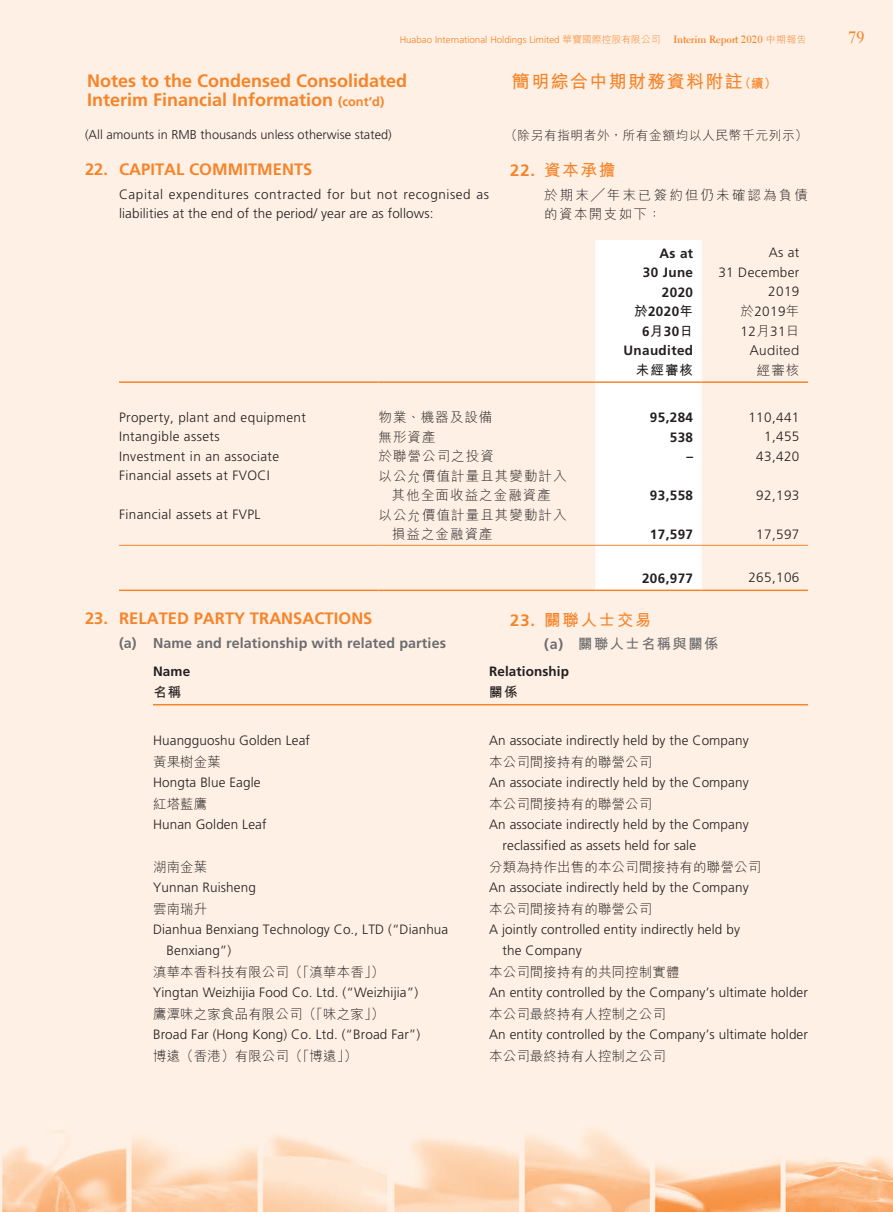
<style>
.page{position:relative;width:893px;height:1212px;background:#fef0e4}
.page>*{position:absolute;margin:0;border:0;box-sizing:border-box;transform-origin:0 0}
.t1{font:700 18px/19.2px "Frutiger LT Std";color:#f5842a}
.t2{font:700 18px "M Hei HK";letter-spacing:.075em;color:#f5842a}
._01_H1{font:700 16.5px "Frutiger LT Std";letter-spacing:.005em;color:#f5842a}
._01_H1_C{font:700 16.5px "M Hei HK";letter-spacing:.105em;color:#f5842a}
.t3{font:700 16.5px "Electra LT Std";color:#f5842a;scale:.92 1}
._02_H2{font:700 14.25px "Frutiger LT Std";letter-spacing:.01em;color:#6c6d70}
._02_H2_C{font:700 14.25px "M Hei HK";letter-spacing:.105em;color:#6c6d70}
._00_txt{font:300 13.5px/21px "Frutiger LT Std";letter-spacing:.01em;color:#231f20}
._50_Table_txt{font:300 13.5px "Frutiger LT Std";letter-spacing:.03em;color:#231f20}
._00_txt-2{font:300 13.5px "M Hei HK";letter-spacing:.01em;color:#231f20}
._00_txt-3{font:300 13.5px/19.5px "Frutiger LT Std";letter-spacing:.045em;color:#231f20}
._50_Table_txt-2{font:300 13.5px/19.5px "M Hei HK";letter-spacing:.08em;color:#231f20;text-align:center}
._50_Table_txt-3{font:700 13.5px "Frutiger LT Std";letter-spacing:.03em;color:#231f20}
._00_txt_C{font:300 13.5px/19.5px "M Hei HK";letter-spacing:.16em;color:#231f20}
._00_txt-4{font:700 13.5px "Frutiger LT Std";letter-spacing:.01em;color:#231f20}
._50_Table_txt-4{font:300 13.5px "M Hei HK";letter-spacing:.03em;color:#231f20}
._50_Table_txt-5{font:700 13.5px "M Hei HK";color:#231f20}
._00_txt_C-2{font:700 13.5px "M Hei HK";color:#231f20}
.t4{font:300 12.75px "Frutiger LT Std";letter-spacing:.005em;color:#231f20}
.t5{font:300 12.75px "M Hei HK";letter-spacing:.045em;color:#231f20}
.t6{font:300 9.75px "Frutiger LT Std";color:#f5842a}
.s1{font-family:"M Hei HK"}
.s2{font-family:"Electra LT Std";font-weight:700;font-size:10.5px}
.s3{font-size:12.75px}
.s4{font-family:"Frutiger LT Std"}
</style>
<div class="page">
<svg style="left:595px;top:240px;width:107px;height:349px"></svg>
<hr style="left:119px;top:381px;width:259px;height:2px;background:#f5842a">
<hr style="left:378px;top:381px;width:217px;height:2px;background:#f5842a">
<hr style="left:595px;top:381px;width:107px;height:2px;background:#f5842a">
<hr style="left:702px;top:381px;width:106px;height:2px;background:#f5842a">
<hr style="left:119px;top:545px;width:259px;height:1px;background:#f5842a">
<hr style="left:378px;top:545px;width:217px;height:1px;background:#f5842a">
<hr style="left:595px;top:545px;width:107px;height:1px;background:#f5842a">
<hr style="left:702px;top:545px;width:106px;height:1px;background:#f5842a">
<hr style="left:119px;top:589px;width:259px;height:2px;background:#f5842a">
<hr style="left:378px;top:589px;width:217px;height:2px;background:#f5842a">
<hr style="left:595px;top:589px;width:107px;height:2px;background:#f5842a">
<hr style="left:702px;top:589px;width:106px;height:2px;background:#f5842a">
<hr style="left:153px;top:704px;width:336px;height:1px;background:#f5842a">
<hr style="left:489px;top:704px;width:319px;height:1px;background:#f5842a">
<p class="t6" style="left:400px;top:34px;width:408px">Huabao International Holdings Limited <span class="s1">華寶國際控股有限公司</span> <span class="s2">Interim Report 2020</span> <span class="s1">中期報告</span></p>
<p class="t3" style="left:848px;top:28px;width:19px">79</p>
<h1 class="t1" style="left:87px;top:71px;width:322px">Notes to the Condensed Consolidated<br>Interim Financial Information <span class="s3">(cont’d)</span></h1>
<h1 class="t2" style="left:512px;top:68px;width:266px">簡明綜合中期財務資料附註<span class="s3">（續）</span></h1>
<p class="t4" style="left:85px;top:127px;width:308px">(All amounts in RMB thousands unless otherwise stated)</p>
<p class="t5" style="left:505px;top:126px;width:304px">（除另有指明者外，所有金額均以人民幣千元列示）</p>
<p class="_01_H1" style="left:85px;top:160px;width:229px">22. CAPITAL COMMITMENTS</p>
<p class="_00_txt-3" style="left:119px;top:184px;width:372px">Capital expenditures contracted for but not recognised as liabilities at the end of the period/ year are as follows:</p>
<p class="_01_H1_C" style="left:510px;top:158px;width:107px"><span class="s4">22.</span> 資本承擔</p>
<p class="_00_txt_C" style="left:544px;top:184px;width:265px">於期末╱年末已簽約但仍未確認為負債的資本開支如下：</p>
<p class="_50_Table_txt-3" style="left:659px;top:245px;width:35px">As at</p>
<p class="_50_Table_txt-3" style="left:643px;top:265px;width:52px">30 June</p>
<p class="_50_Table_txt-3" style="left:662px;top:284px;width:33px">2020</p>
<p class="_50_Table_txt-3" style="left:634px;top:304px;width:60px"><span class="s1">於</span>2020<span class="s1">年</span></p>
<p class="_50_Table_txt-3" style="left:642px;top:323px;width:53px">6<span class="s1">月</span>30<span class="s1">日</span></p>
<p class="_50_Table_txt" style="left:769px;top:245px;width:32px">As at</p>
<p class="_50_Table_txt" style="left:718px;top:264px;width:83px">31 December</p>
<p class="_50_Table_txt" style="left:768px;top:284px;width:33px">2019</p>
<p class="_50_Table_txt" style="left:740px;top:304px;width:60px"><span class="s1">於</span>2019<span class="s1">年</span></p>
<p class="_50_Table_txt" style="left:740px;top:323px;width:60px">12<span class="s1">月</span>31<span class="s1">日</span></p>
<p class="_50_Table_txt-3" style="left:623px;top:343px;width:71px">Unaudited</p>
<p class="_50_Table_txt-4" style="left:750px;top:341px;width:51px">Audited</p>
<p class="_50_Table_txt-5" style="left:636px;top:360px;width:59px">未經審核</p>
<p class="_50_Table_txt-2" style="left:757px;top:360px;width:44px">經審核</p>
<p class="_50_Table_txt" style="left:119px;top:409px;width:188px">Property, plant and equipment</p>
<p class="_50_Table_txt-2" style="left:378px;top:407px;width:116px">物業、機器及設備</p>
<p class="_50_Table_txt-3" style="left:650px;top:410px;width:45px">95,284</p>
<p class="_50_Table_txt" style="left:748px;top:409px;width:53px">110,441</p>
<p class="_50_Table_txt" style="left:119px;top:429px;width:102px">Intangible assets</p>
<p class="_50_Table_txt-2" style="left:378px;top:427px;width:59px">無形資產</p>
<p class="_50_Table_txt-3" style="left:670px;top:429px;width:25px">538</p>
<p class="_50_Table_txt" style="left:764px;top:429px;width:37px">1,455</p>
<p class="_50_Table_txt" style="left:119px;top:448px;width:162px">Investment in an associate</p>
<p class="_50_Table_txt-2" style="left:378px;top:446px;width:117px">於聯營公司之投資</p>
<p class="_50_Table_txt-3" style="left:686px;top:449px;width:8px">–</p>
<p class="_50_Table_txt" style="left:756px;top:448px;width:45px">43,420</p>
<p class="_50_Table_txt" style="left:119px;top:468px;width:152px">Financial assets at FVOCI</p>
<p class="_50_Table_txt-2" style="left:378px;top:466px;width:190px">以公允價值計量且其變動計入其他全面收益之金融資產</p>
<p class="_50_Table_txt-3" style="left:650px;top:488px;width:45px">93,558</p>
<p class="_50_Table_txt" style="left:756px;top:487px;width:45px">92,193</p>
<p class="_50_Table_txt" style="left:119px;top:507px;width:143px">Financial assets at FVPL</p>
<p class="_50_Table_txt-2" style="left:392px;top:505px;width:176px;text-align:left;text-indent:-14px">以公允價值計量且其變動計入損益之金融資產</p>
<p class="_50_Table_txt-3" style="left:650px;top:527px;width:45px">17,597</p>
<p class="_50_Table_txt" style="left:756px;top:526px;width:45px">17,597</p>
<p class="_50_Table_txt-3" style="left:642px;top:570px;width:53px">206,977</p>
<p class="_50_Table_txt" style="left:748px;top:570px;width:53px">265,106</p>
<p class="_01_H1" style="left:85px;top:609px;width:289px">23. RELATED PARTY TRANSACTIONS</p>
<p class="_02_H2" style="left:119px;top:635px;width:328px">(a) Name and relationship with related parties</p>
<p class="_00_txt-4" style="left:153px;top:664px;width:39px">Name</p>
<p class="_00_txt_C-2" style="left:153px;top:683px;width:30px">名稱</p>
<p class="_01_H1_C" style="left:510px;top:607px;width:143px"><span class="s4">23.</span> 關聯人士交易</p>
<p class="_02_H2_C" style="left:544px;top:634px;width:176px"><span class="s4">(a)</span> 關聯人士名稱與關係</p>
<p class="_00_txt-4" style="left:489px;top:664px;width:81px">Relationship</p>
<p class="_00_txt_C-2" style="left:489px;top:683px;width:30px">關係</p>
<p class="_00_txt" style="left:153px;top:730px;width:158px">Huangguoshu Golden Leaf</p>
<p class="_00_txt" style="left:489px;top:730px;width:261px">An associate indirectly held by the Company</p>
<p class="_00_txt-2" style="left:153px;top:752px;width:69px">黃果樹金葉</p>
<p class="_00_txt-2" style="left:489px;top:752px;width:165px">本公司間接持有的聯營公司</p>
<p class="_00_txt" style="left:153px;top:772px;width:109px">Hongta Blue Eagle</p>
<p class="_00_txt" style="left:489px;top:772px;width:261px">An associate indirectly held by the Company</p>
<p class="_00_txt-2" style="left:153px;top:794px;width:56px">紅塔藍鷹</p>
<p class="_00_txt-2" style="left:489px;top:794px;width:165px">本公司間接持有的聯營公司</p>
<p class="_00_txt" style="left:153px;top:814px;width:115px">Hunan Golden Leaf</p>
<p class="_00_txt" style="left:503px;top:814px;width:248px;text-indent:-14px">An associate indirectly held by the Company reclassified as assets held for sale</p>
<p class="_00_txt-2" style="left:153px;top:857px;width:56px">湖南金葉</p>
<p class="_00_txt-2" style="left:489px;top:857px;width:274px">分類為持作出售的本公司間接持有的聯營公司</p>
<p class="_00_txt" style="left:153px;top:877px;width:104px">Yunnan Ruisheng</p>
<p class="_00_txt" style="left:489px;top:877px;width:261px">An associate indirectly held by the Company</p>
<p class="_00_txt-2" style="left:153px;top:899px;width:56px">雲南瑞升</p>
<p class="_00_txt-2" style="left:489px;top:899px;width:165px">本公司間接持有的聯營公司</p>
<p class="_00_txt" style="left:167px;top:919px;width:283px;text-indent:-14px">Dianhua Benxiang Technology Co., LTD (“Dianhua<br>Benxiang”)</p>
<p class="_00_txt" style="left:503px;top:919px;width:239px;text-indent:-14px">A jointly controlled entity indirectly held by the Company</p>
<p class="_00_txt-2" style="left:153px;top:962px;width:233px">滇華本香科技有限公司（「滇華本香」）</p>
<p class="_00_txt-2" style="left:489px;top:962px;width:192px">本公司間接持有的共同控制實體</p>
<p class="_00_txt" style="left:153px;top:982px;width:267px">Yingtan Weizhijia Food Co. Ltd. (“Weizhijia”)</p>
<p class="_00_txt" style="left:489px;top:982px;width:320px">An entity controlled by the Company’s ultimate holder</p>
<p class="_00_txt-2" style="left:153px;top:1004px;width:233px">鷹潭味之家食品有限公司（「味之家」）</p>
<p class="_00_txt-2" style="left:489px;top:1004px;width:178px">本公司最終持有人控制之公司</p>
<p class="_00_txt" style="left:153px;top:1024px;width:269px">Broad Far (Hong Kong) Co. Ltd. (“Broad Far”)</p>
<p class="_00_txt" style="left:489px;top:1024px;width:320px">An entity controlled by the Company’s ultimate holder</p>
<p class="_00_txt-2" style="left:153px;top:1046px;width:206px">博遠（香港）有限公司（「博遠」）</p>
<p class="_00_txt-2" style="left:489px;top:1046px;width:178px">本公司最終持有人控制之公司</p>
</div>
